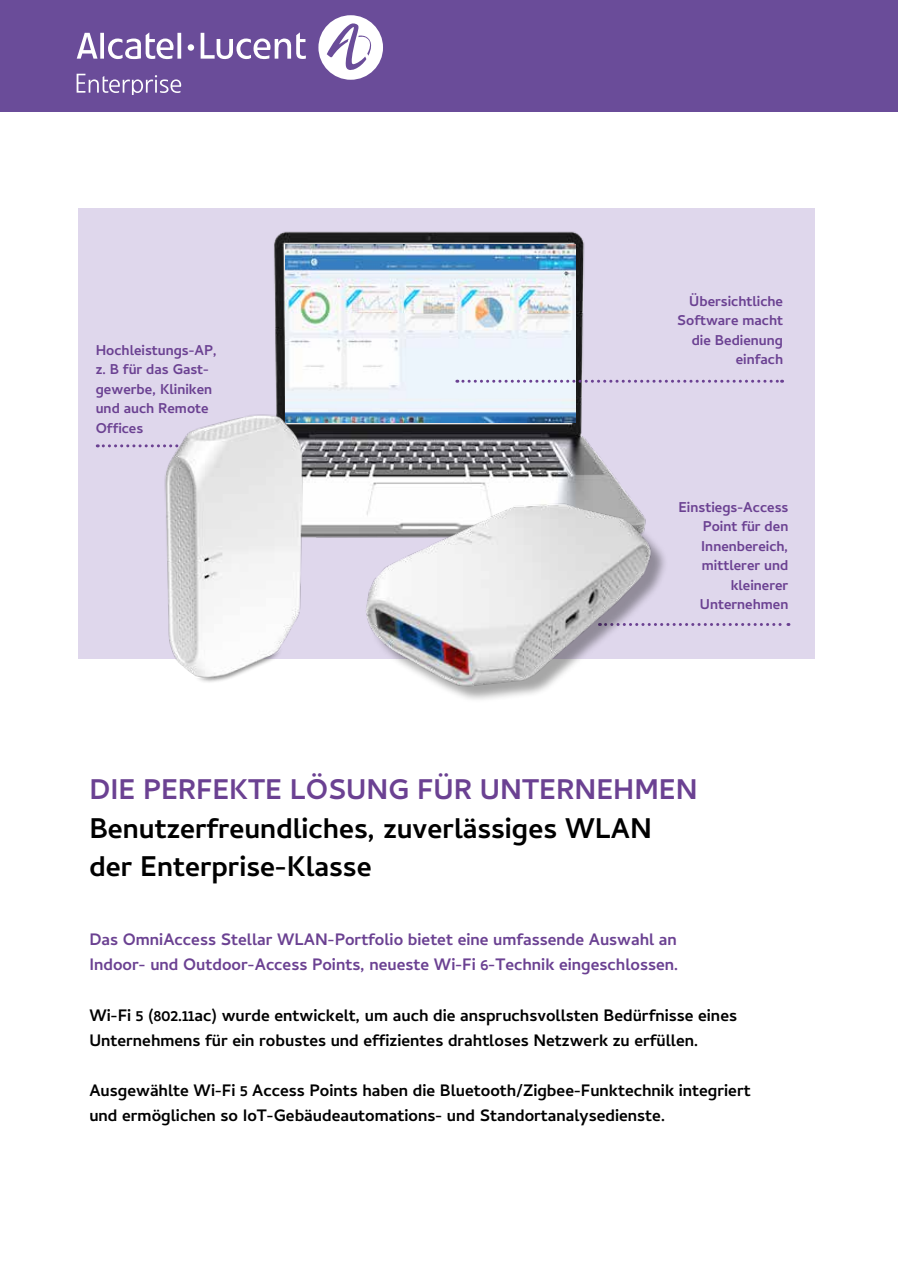
<style>
.page{position:relative;width:898px;height:1263px;background:#fff}
.page>*{position:absolute;margin:0;border:0;box-sizing:border-box;transform-origin:0 0}
.t1{font:700 36px/39px "Cambay Devanagari";color:#000}
.t2{font:700 36px "Cambay Devanagari";color:#6b4192}
.t3{font:700 21px/25.2px "Cambay Devanagari";color:#000}
.t4{font:700 21px/25.2px "Cambay Devanagari";color:#6b4192}
.t5{font:700 18px/19.5px "Cambay Devanagari";color:#6b4192;text-align:right}
</style>
<div class="page">
<div style="left:79px;top:208px;width:735px;height:451px;background:#dfd7ec"></div>
<img style="left:274px;top:231px;width:479px;height:307px">
<img style="left:285px;top:244px;width:290px;height:179px">
<hr style="left:897px;top:1103px;width:1px;height:160px;background:#dadada">
<hr style="left:897px;top:378px;width:1px;height:133px;background:#dadada">
<div style="left:0;top:0;width:897px;height:111px;background:#6a4c99"></div>
<svg style="left:77px;top:15px;width:306px;height:80px"></svg>
<svg style="left:456px;top:380px;width:326px;height:3px"></svg>
<svg style="left:97px;top:444px;width:57px;height:3px"></svg>
<svg style="left:668px;top:623px;width:120px;height:3px"></svg>
<img style="left:157px;top:390px;width:162px;height:292px">
<div style="left:368px;top:507px;width:300px;height:197px;background:#000;opacity:.35"></div>
<img style="left:351px;top:493px;width:307px;height:211px">
<p class="t5" style="left:96px;top:339px;width:123px;text-align:left">Hochleistungs-AP, z. B für das Gast&shy;gewerbe, Kliniken und auch Remote<br>Offices</p>
<p class="t5" style="left:677px;top:290px;width:107px">Übersichtliche<br>Software macht die Bedienung einfach</p>
<p class="t5" style="left:678px;top:496px;width:111px">Einstiegs-Access<br>Point für den<br>Innenbereich, mittlerer und kleinerer<br>Unternehmen</p>
<h1 class="t2" style="left:89px;top:765px;width:609px">DIE PERFEKTE LÖSUNG FÜR UNTERNEHMEN</h1>
<h1 class="t1" style="left:89px;top:805px;width:564px">Benutzerfreundliches, zuverlässiges WLAN der Enterprise-Klasse</h1>
<p class="t4" style="left:89px;top:925px;width:590px">Das OmniAccess Stellar WLAN-Portfolio bietet eine umfassende Auswahl an<br>Indoor- und Outdoor-Access Points, neueste Wi-Fi 6-Technik eingeschlossen.</p>
<p class="t3" style="left:89px;top:1001px;width:649px">Wi-Fi 5 (802.11ac) wurde entwickelt, um auch die anspruchsvollsten Bedürfnisse eines<br>Unternehmens für ein robustes und effizientes drahtloses Netzwerk zu erfüllen.</p>
<p class="t3" style="left:89px;top:1076px;width:662px">Ausgewählte Wi-Fi 5 Access Points haben die Bluetooth/Zigbee-Funktechnik integriert und ermöglichen so IoT-Gebäudeautomations- und Standortanalysedienste.</p>
</div>
